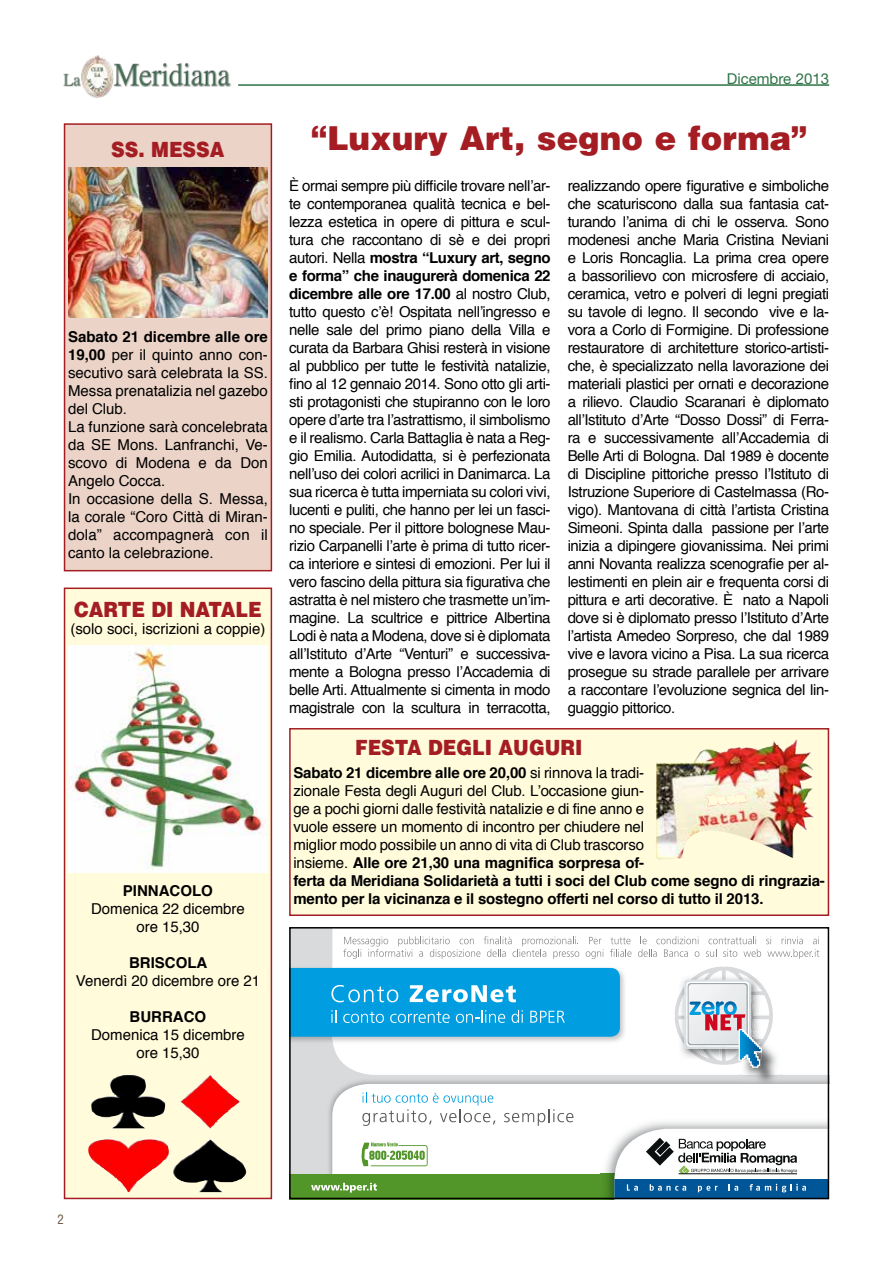
<style>
.page{position:relative;width:893px;height:1263px;background:#fff}
.page>*{position:absolute;margin:0;border:0;box-sizing:border-box;transform-origin:0 0}
.t1{font:900 33px "Helvetica";color:#a41d23}
.t2{font:900 21px "Helvetica";color:#a41d23;scale:.9 1}
.t3{font:15px/18px "Helvetica";color:#000;text-align:justify}
.t4{font:700 15px "Helvetica";color:#000}
.t5{font:15px "Helvetica Neue";color:#2d7346}
.t6{font:condensed 12.75px "Helvetica";color:#695742}
.s1{font-weight:700}
</style>
<div class="page">
<img style="left:114px;top:63px;width:117px;height:24px">
<img style="left:63px;top:73px;width:18px;height:14px">
<img style="left:81px;top:55px;width:33px;height:43px">
<hr style="left:238px;top:84px;width:591px;height:2px;background:#2d7346">
<div style="left:289px;top:927px;width:540px;height:272px;background:#d9dadb"></div>
<div style="left:332px;top:930px;width:494px;height:145px;background:#fff"></div>
<img style="left:741px;top:1068px;width:39px;height:9px">
<img style="left:329px;top:1080px;width:412px;height:94px">
<div style="left:332px;top:1084px;width:494px;height:90px;background:#fff"></div>
<div style="left:289px;top:1174px;width:373px;height:25px;background:#529529"></div>
<img style="left:601px;top:1117px;width:225px;height:57px">
<svg style="left:614px;top:1129px;width:212px;height:67px;background:#a7bbca"></svg>
<svg style="left:311px;top:1183px;width:66px;height:9px"></svg>
<svg style="left:362px;top:1092px;width:133px;height:34px;background:#e3ecf0"></svg>
<svg style="left:504px;top:1109px;width:69px;height:17px"></svg>
<svg style="left:360px;top:1142px;width:68px;height:24px;background:#c3dab5"></svg>
<img style="left:292px;top:965px;width:335px;height:79px">
<svg style="left:343px;top:936px;width:236px;height:23px;background:#eee"></svg>
<svg style="left:586px;top:937px;width:18px;height:22px"></svg>
<svg style="left:610px;top:937px;width:21px;height:20px"></svg>
<svg style="left:638px;top:936px;width:181px;height:132px"></svg>
<svg style="left:292px;top:968px;width:328px;height:69px;background:#14a5e2"></svg>
<div style="left:289px;top:927px;width:540px;height:272px;border:2px solid #000"></div>
<div style="left:289px;top:728px;width:540px;height:188px;background:#fffbdb;border:2px solid #a41d23"></div>
<img style="left:655px;top:740px;width:142px;height:120px">
<div style="left:64px;top:123px;width:208px;height:448px;background:#ecd3c7;border:2px solid #a41d23"></div>
<img style="left:68px;top:167px;width:200px;height:150px">
<div style="left:64px;top:587px;width:208px;height:612px;background:#fffbdb;border:2px solid #a41d23"></div>
<img style="left:68px;top:645px;width:200px;height:228px">
<img style="left:88px;top:1075px;width:159px;height:117px">
<h2 class="t2" style="left:111px;top:136px;width:127px">SS. MESSA</h2>
<p class="t3" style="left:68px;top:328px;width:201px;text-align:left"><span class="s1">Sabato 21 dicembre alle ore<br>19,00</span> per il quinto anno con&shy;secutivo sarà celebrata la SS.<br>Messa prenatalizia nel gazebo del Club.<br>La funzione sarà concelebrata da SE Mons. Lanfranchi, Ve&shy;scovo di Modena e da Don<br>Angelo Cocca.<br>In occasione della S. Messa, la corale “Coro Città di Miran&shy;dola” accompagnerà con il canto la celebrazione.</p>
<h2 class="t2" style="left:74px;top:596px;width:210px">CARTE DI NATALE</h2>
<p class="t3" style="left:70px;top:620px;width:197px">(solo soci, iscrizioni a coppie)</p>
<p class="t4" style="left:123px;top:879px;width:92px">PINNACOLO</p>
<p class="t3" style="left:91px;top:900px;width:155px;text-align:center">Domenica 22 dicembre ore 15,30</p>
<p class="t4" style="left:129px;top:951px;width:80px">BRISCOLA</p>
<p class="t3" style="left:76px;top:972px;width:186px">Venerdì 20 dicembre ore 21</p>
<p class="t4" style="left:130px;top:1005px;width:78px">BURRACO</p>
<p class="t3" style="left:91px;top:1026px;width:155px;text-align:center">Domenica 15 dicembre ore 15,30</p>
<p class="t5" style="left:727px;top:70px;width:104px">Dicembre 2013</p>
<h1 class="t1" style="left:311px;top:117px;width:498px">“Luxury Art, segno e forma”</h1>
<p class="t3" style="left:289px;top:177px;width:263px">È ormai sempre più difficile trovare nell’ar&shy;te contemporanea qualità tecnica e bel&shy;lezza estetica in opere di pittura e scul&shy;tura che raccontano di sè e dei propri autori. Nella <span class="s1">mostra “Luxury art, segno e forma” che inaugurerà domenica 22 dicembre alle ore 17.00</span> al nostro Club, tutto questo c’è! Ospitata nell’ingresso e nelle sale del primo piano della Villa e curata da Barbara Ghisi resterà in visione al pubblico per tutte le festività natalizie, fino al 12 gennaio 2014. Sono otto gli arti&shy;sti protagonisti che stupiranno con le loro opere d’arte tra l’astrattismo, il simbolismo e il realismo. Carla Battaglia è nata a Reg&shy;gio Emilia. Autodidatta, si è perfezionata nell’uso dei colori acrilici in Danimarca. La sua ricerca è tutta imperniata su colori vivi, lucenti e puliti, che hanno per lei un fasci&shy;no speciale. Per il pittore bolognese Mau&shy;rizio Carpanelli l’arte è prima di tutto ricer&shy;ca interiore e sintesi di emozioni. Per lui il vero fascino della pittura sia figurativa che astratta è nel mistero che trasmette un’im&shy;magine. La scultrice e pittrice Albertina Lodi è nata a Modena, dove si è diplomata all’Istituto d’Arte “Venturi” e successiva&shy;mente a Bologna presso l’Accademia di belle Arti. Attualmente si cimenta in modo magistrale con la scultura in terracotta,</p>
<p class="t3" style="left:568px;top:177px;width:263px">realizzando opere figurative e simboliche che scaturiscono dalla sua fantasia cat&shy;turando l’anima di chi le osserva. Sono modenesi anche Maria Cristina Neviani e Loris Roncaglia. La prima crea opere a bassorilievo con microsfere di acciaio, ceramica, vetro e polveri di legni pregiati su tavole di legno. Il secondo vive e la&shy;vora a Corlo di Formigine. Di professione restauratore di architetture storico-artisti&shy;che, è specializzato nella lavorazione dei materiali plastici per ornati e decorazione a rilievo. Claudio Scaranari è diplomato all’Istituto d’Arte “Dosso Dossi” di Ferra&shy;ra e successivamente all’Accademia di Belle Arti di Bologna. Dal 1989 è docente di Discipline pittoriche presso l’Istituto di Istruzione Superiore di Castelmassa (Ro&shy;vigo). Mantovana di città l’artista Cristina Simeoni. Spinta dalla passione per l’arte inizia a dipingere giovanissima. Nei primi anni Novanta realizza scenografie per al&shy;lestimenti en plein air e frequenta corsi di pittura e arti decorative. È nato a Napoli dove si è diplomato presso l’Istituto d’Arte l’artista Amedeo Sorpreso, che dal 1989 vive e lavora vicino a Pisa. La sua ricerca prosegue su strade parallele per arrivare a raccontare l’evoluzione segnica del lin&shy;guaggio pittorico.</p>
<h2 class="t2" style="left:355px;top:733px;width:254px">FESTA DEGLI AUGURI</h2>
<p class="t3" style="left:293px;top:764px;width:533px;text-align:left"><span class="s1">Sabato 21 dicembre alle ore 20,00</span> si rinnova la tradi-<br>zionale Festa degli Auguri del Club. L’occasione giun-<br>ge a pochi giorni dalle festività natalizie e di fine anno e<br>vuole essere un momento di incontro per chiudere nel<br>miglior modo possibile un anno di vita di Club trascorso<br>insieme. <span class="s1">Alle ore 21,30 una magnifica sorpresa of-<br>ferta da Meridiana Solidarietà a tutti i soci del Club come segno di ringrazia&shy;mento per la vicinanza e il sostegno offerti nel corso di tutto il 2013.</span></p>
<p class="t6" style="left:57px;top:1211px;width:8px">2</p>
</div>
